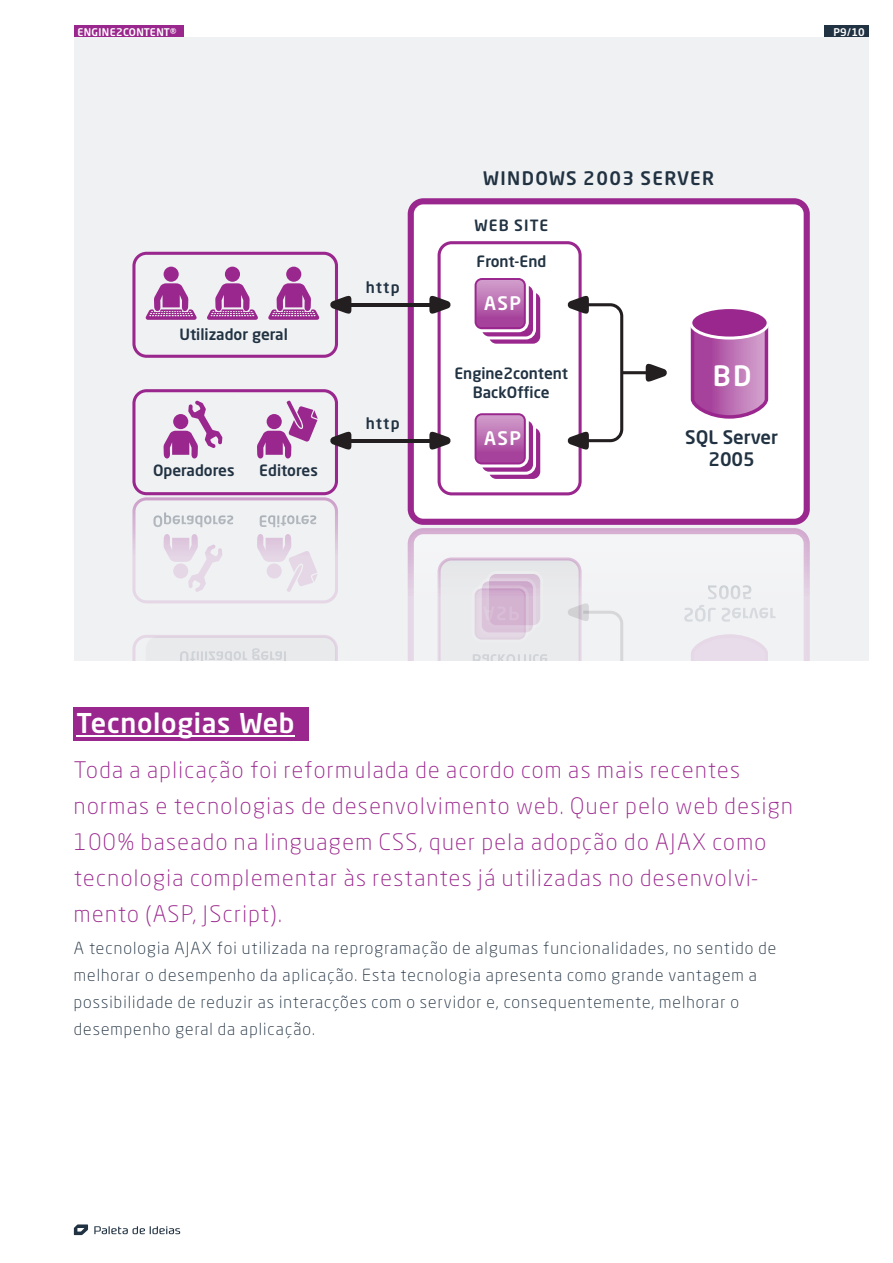
<style>
.page{position:relative;width:893px;height:1263px;background:#fff}
.page>*{position:absolute;margin:0;border:0;box-sizing:border-box;transform-origin:0 0}
.t1{font:27.75px "Neo Sans Std";color:#fff}
.t2{font:27px "Neo Sans Std";letter-spacing:.025em;color:#fff}
.t3{font:300 22.5px/36px "Neo Sans Std";letter-spacing:.065em;color:#9a278d}
.t4{font:18.45px "Neo Sans Std";letter-spacing:.075em;color:#213242}
.t5{font:18.45px/22.5px "Neo Sans Std";color:#213242;text-align:center}
.t6{font:18.45px "Neo Sans Std";letter-spacing:.075em;color:#fff}
.t7{font:300 16.5px/27px "Neo Sans Std";letter-spacing:.065em;color:#213242}
.t8{font:15.45px/18.8px "Neo Sans Std";color:#213242;text-align:center}
.t9{font:10.5px "Neo Sans Std";letter-spacing:.03em;color:#fff}
</style>
<div class="page">
<svg style="left:94px;top:1226px;width:86px;height:8px"></svg>
<svg style="left:74px;top:1224px;width:14px;height:11px"></svg>
<div style="left:74px;top:37px;width:794px;height:624px;background:#f0f1f3"></div>
<svg style="left:408px;top:528px;width:402px;height:133px"></svg>
<svg style="left:684px;top:585px;width:92px;height:37px"></svg>
<svg style="left:691px;top:634px;width:77px;height:27px"></svg>
<svg style="left:438px;top:557px;width:212px;height:104px"></svg>
<svg style="left:132px;top:635px;width:206px;height:26px"></svg>
<div style="left:74px;top:707px;width:235px;height:33px;background:#9a278d"></div>
<hr style="left:76px;top:735px;width:218px;height:1px;background:#fff">
<div style="left:74px;top:25px;width:109px;height:12px;background:#9a278d"></div>
<div style="left:824px;top:25px;width:44px;height:12px;background:#213242"></div>
<svg style="left:408px;top:198px;width:402px;height:327px;fill:#fff"></svg>
<svg style="left:691px;top:329px;width:77px;height:90px;background:#b96bb0"></svg>
<svg style="left:429px;top:241px;width:239px;height:254px"></svg>
<hr style="left:344px;top:303px;width:100px;height:3px;background:#231f20">
<hr style="left:345px;top:439px;width:99px;height:3px;background:#231f20">
<svg style="left:132px;top:252px;width:219px;height:106px"></svg>
<svg style="left:689px;top:306px;width:81px;height:34px;fill:#9a278d"></svg>
<div style="left:477px;top:280px;width:47px;height:47px;background:linear-gradient(to bottom,#d2a0cd,#a03594);border-radius:5px"></div>
<div style="left:477px;top:415px;width:47px;height:47px;background:linear-gradient(to bottom,#d2a0cd,#a03594);border-radius:5px"></div>
<svg style="left:132px;top:389px;width:219px;height:214px"></svg>
<p class="t9" style="left:77px;top:28px;width:101px">ENGINE2CONTENT®</p>
<p class="t9" style="left:833px;top:28px;width:33px">P9/10</p>
<p class="t4" style="left:483px;top:171px;width:232px">WINDOWS 2003 SERVER</p>
<p class="t8" style="left:475px;top:217px;width:75px">WEB SITE</p>
<p class="t8" style="left:179px;top:327px;width:110px">Utilizador geral</p>
<p class="t8" style="left:153px;top:463px;width:83px">Operadores</p>
<p class="t8" style="left:259px;top:463px;width:60px">Editores</p>
<p class="t8" style="left:366px;top:279px;width:35px">http</p>
<p class="t8" style="left:366px;top:415px;width:35px">http</p>
<p class="t8" style="left:476px;top:254px;width:71px">Front-End</p>
<p class="t6" style="left:484px;top:296px;width:38px">ASP</p>
<p class="t8" style="left:454px;top:365px;width:115px">Engine2content<br>BackOffice</p>
<p class="t6" style="left:484px;top:431px;width:38px">ASP</p>
<h1 class="t1" style="left:713px;top:365px;width:40px">BD</h1>
<p class="t5" style="left:685px;top:428px;width:94px">SQL Server<br>2005</p>
<h2 class="t2" style="left:76px;top:712px;width:220px">Tecnologias Web</h2>
<p class="t3" style="left:74px;top:754px;width:721px">Toda a aplicação foi reformulada de acordo com as mais recentes normas e tecnologias de desenvolvimento web. Quer pelo web design 100% baseado na linguagem CSS, quer pela adopção do AJAX como tecnologia complementar às restantes já utilizadas no desenvolvi&shy;mento (ASP, JScript).</p>
<p class="t7" style="left:74px;top:936px;width:704px">A tecnologia AJAX foi utilizada na reprogramação de algumas funcionalidades, no sentido de melhorar o desempenho da aplicação. Esta tecnologia apresenta como grande vantagem a possibilidade de reduzir as interacções com o servidor e, consequentemente, melhorar o desempenho geral da aplicação.</p>
</div>
